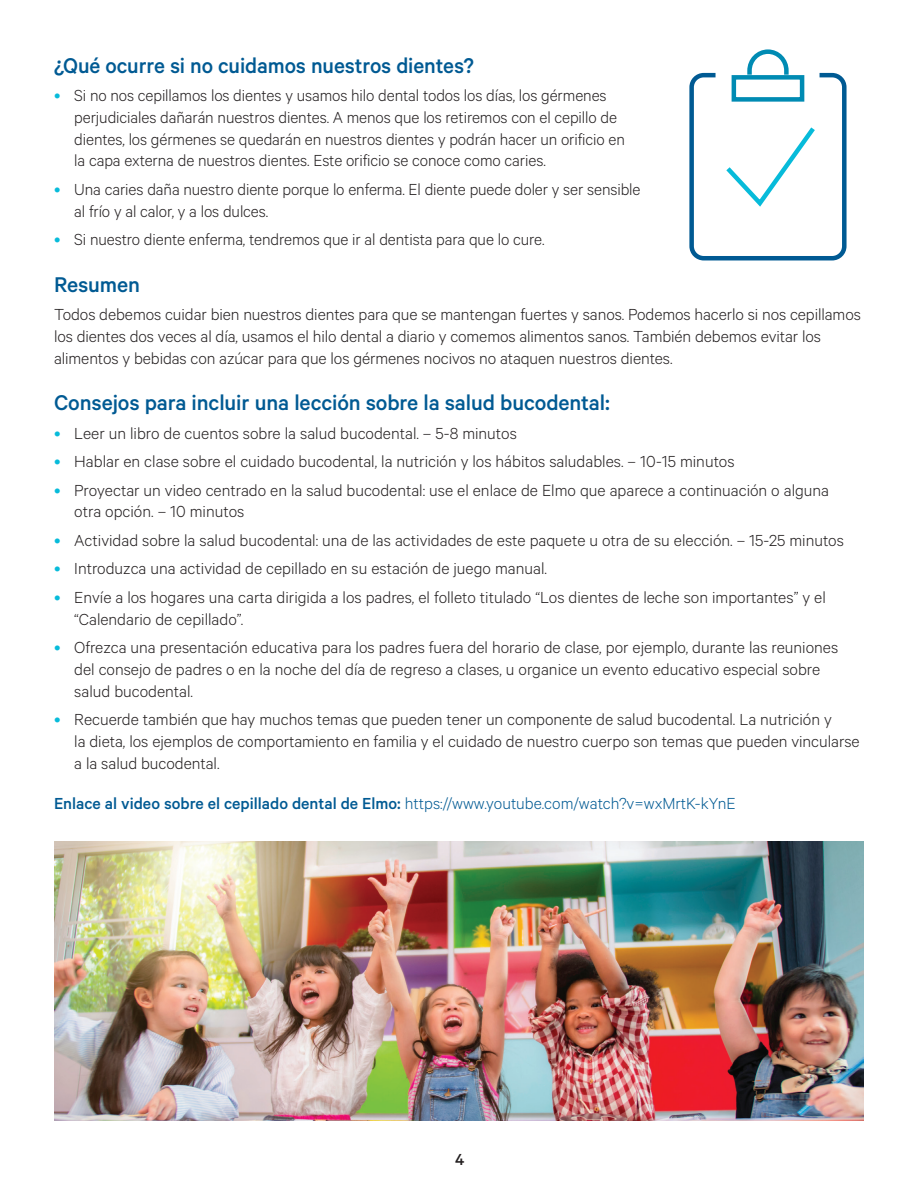
<style>
.page{position:relative;width:918px;height:1188px;background:#fff}
.page>*{position:absolute;margin:0;border:0;box-sizing:border-box;transform-origin:0 0}
.second_header{font:500 24px "Calibre";letter-spacing:-.005em;color:#005a93}
.second_header-2{font:300 18px/21.8px "Calibre";color:#231f20}
.Paragraph_Style_1{font:300 18px "Calibre";color:#005a93}
.t1{font:500 18px "Calibre";color:#231f20}
.s1{font-size:19.5px;color:#07bbda}
.s2{font-weight:500}
</style>
<div class="page">
<svg style="left:726px;top:127px;width:89px;height:80px"></svg>
<div style="left:689px;top:73px;width:158px;height:187px;border:4px solid #005a93;border-radius:12px"></div>
<svg style="left:729px;top:49px;width:78px;height:53px"></svg>
<img style="left:54px;top:841px;width:810px;height:279px">
<p class="second_header" style="left:54px;top:51px;width:421px">¿Qué ocurre si no cuidamos nuestros dientes?</p>
<p class="second_header-2" style="left:74px;top:84px;width:552px;text-indent:-20px"><span class="s1">•</span> Si no nos cepillamos los dientes y usamos hilo dental todos los días, los gérmenes perjudiciales dañarán nuestros dientes. A menos que los retiremos con el cepillo de dientes, los gérmenes se quedarán en nuestros dientes y podrán hacer un orificio en la capa externa de nuestros dientes. Este orificio se conoce como caries.</p>
<p class="second_header-2" style="left:74px;top:178px;width:568px;text-indent:-20px"><span class="s1">•</span> Una caries daña nuestro diente porque lo enferma. El diente puede doler y ser sensible al frío y al calor, y a los dulces.</p>
<p class="second_header-2" style="left:54px;top:228px;width:492px"><span class="s1">•</span> Si nuestro diente enferma, tendremos que ir al dentista para que lo cure.</p>
<p class="second_header" style="left:54px;top:270px;width:87px">Resumen</p>
<p class="second_header-2" style="left:54px;top:303px;width:808px">Todos debemos cuidar bien nuestros dientes para que se mantengan fuertes y sanos. Podemos hacerlo si nos cepillamos los dientes dos veces al día, usamos el hilo dental a diario y comemos alimentos sanos. También debemos evitar los alimentos y bebidas con azúcar para que los gérmenes nocivos no ataquen nuestros dientes.</p>
<p class="second_header" style="left:54px;top:389px;width:557px">Consejos para incluir una lección sobre la salud bucodental:</p>
<p class="second_header-2" style="left:54px;top:421px;width:464px"><span class="s1">•</span> Leer un libro de cuentos sobre la salud bucodental. – 5-8 minutos</p>
<p class="second_header-2" style="left:54px;top:450px;width:682px"><span class="s1">•</span> Hablar en clase sobre el cuidado bucodental, la nutrición y los hábitos saludables. – 10-15 minutos</p>
<p class="second_header-2" style="left:74px;top:478px;width:756px;text-indent:-20px"><span class="s1">•</span> Proyectar un video centrado en la salud bucodental: use el enlace de Elmo que aparece a continuación o alguna otra opción. – 10 minutos</p>
<p class="second_header-2" style="left:54px;top:529px;width:791px"><span class="s1">•</span> Actividad sobre la salud bucodental: una de las actividades de este paquete u otra de su elección. – 15-25 minutos</p>
<p class="second_header-2" style="left:54px;top:557px;width:494px"><span class="s1">•</span> Introduzca una actividad de cepillado en su estación de juego manual.</p>
<p class="second_header-2" style="left:74px;top:586px;width:753px;text-indent:-20px"><span class="s1">•</span> Envíe a los hogares una carta dirigida a los padres, el folleto titulado “Los dientes de leche son importantes” y el “Calendario de cepillado”.</p>
<p class="second_header-2" style="left:74px;top:636px;width:766px;text-indent:-20px"><span class="s1">•</span> Ofrezca una presentación educativa para los padres fuera del horario de clase, por ejemplo, durante las reuniones del consejo de padres o en la noche del día de regreso a clases, u organice un evento educativo especial sobre salud bucodental.</p>
<p class="second_header-2" style="left:74px;top:708px;width:787px;text-indent:-20px"><span class="s1">•</span> Recuerde también que hay muchos temas que pueden tener un componente de salud bucodental. La nutrición y<br>la dieta, los ejemplos de comportamiento en familia y el cuidado de nuestro cuerpo son temas que pueden vincularse a la salud bucodental.</p>
<p class="Paragraph_Style_1" style="left:54px;top:793px;width:683px"><span class="s2">Enlace al video sobre el cepillado dental de Elmo:</span> https://www.youtube.com/watch?v=wxMrtK-kYnE</p>
<p class="t1" style="left:455px;top:1149px;width:11px">4</p>
</div>
